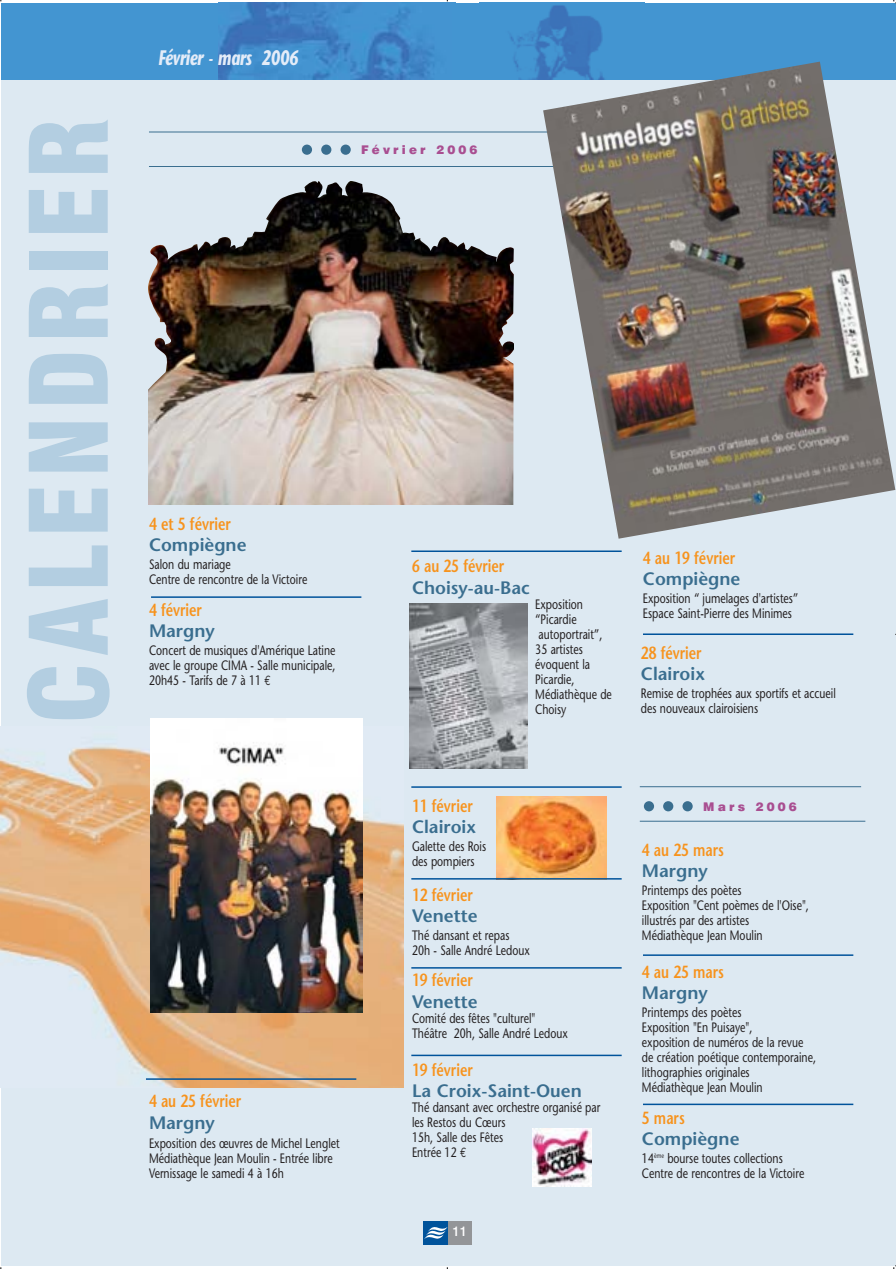
<style>
.page{position:relative;width:896px;height:1269px;background:#fff}
.page>*{position:absolute;margin:0;border:0;box-sizing:border-box;transform-origin:0 0}
.t1{font:900 condensed 105px "Swiss 721 BT";letter-spacing:.055em;color:#b3cee1}
.t2{font:italic 700 21px "Stone Sans";letter-spacing:-.02em;color:#e4ecf8;scale:.71 1}
.t3{font:600 18px "Stone Sans";color:#3a6e8f}
.t4{font:600 17.55px "Stone Sans";color:#f7931d;scale:.77 1}
.t5{font:13.65px/15px "Stone Sans";color:#231f20;scale:.77 1}
.t6{font:500 13.5px "Swiss 721 BT";color:#fff}
.t7{font:900 12px "Swiss 721 BT";letter-spacing:.265em;color:#a94e91}
.s1{font-family:"Euro Mono"}
</style>
<div class="page">
<img style="left:0;top:0;width:896px;height:1269px">
<p class="t1" style="left:19px;top:724px;width:608px;rotate:-90deg">CALENDRIER</p>
<p class="t2" style="left:158px;top:50px;width:199px">Février - mars 2006</p>
<p class="t7" style="left:361px;top:144px;width:118px">Février 2006</p>
<p class="t4" style="left:149px;top:517px;width:108px">4 et 5 février</p>
<p class="t3" style="left:149px;top:538px;width:99px">Compiègne</p>
<p class="t5" style="left:149px;top:558px;width:207px">Salon du mariage<br>Centre de rencontre de la Victoire</p>
<p class="t4" style="left:149px;top:603px;width:70px">4 février</p>
<p class="t3" style="left:149px;top:624px;width:67px">Margny</p>
<p class="t5" style="left:149px;top:645px;width:244px;text-align:justify">Concert de musiques d'Amérique Latine avec le groupe CIMA - Salle municipale, 20h45 - Tarifs de 7 à 11 <span class="s1">€</span></p>
<p class="t4" style="left:149px;top:1094px;width:121px">4 au 25 février</p>
<p class="t3" style="left:149px;top:1115px;width:67px">Margny</p>
<p class="t5" style="left:149px;top:1137px;width:249px">Exposition des œuvres de Michel Lenglet<br>Médiathèque Jean Moulin - Entrée libre<br>Vernissage le samedi 4 à 16h</p>
<p class="t4" style="left:412px;top:559px;width:121px">6 au 25 février</p>
<p class="t3" style="left:412px;top:580px;width:119px">Choisy-au-Bac</p>
<p class="t5" style="left:535px;top:598px;width:101px">Exposition “Picardie autoportrait”,<br>35 artistes évoquent la<br>Picardie,<br>Médiathèque de<br>Choisy</p>
<p class="t4" style="left:643px;top:551px;width:121px">4 au 19 février</p>
<p class="t3" style="left:643px;top:572px;width:99px">Compiègne</p>
<p class="t5" style="left:643px;top:593px;width:203px">Exposition “ jumelages d'artistes”<br>Espace Saint-Pierre des Minimes</p>
<p class="t4" style="left:641px;top:646px;width:80px">28 février</p>
<p class="t3" style="left:641px;top:667px;width:65px">Clairoix</p>
<p class="t5" style="left:641px;top:687px;width:255px">Remise de trophées aux sportifs et accueil des nouveaux clairoisiens</p>
<p class="t4" style="left:412px;top:799px;width:80px">11 février</p>
<p class="t3" style="left:412px;top:820px;width:65px">Clairoix</p>
<p class="t5" style="left:412px;top:840px;width:98px">Galette des Rois des pompiers</p>
<p class="t4" style="left:412px;top:888px;width:80px">12 février</p>
<p class="t3" style="left:412px;top:909px;width:67px">Venette</p>
<p class="t5" style="left:412px;top:929px;width:155px">Thé dansant et repas<br>20h - Salle André Ledoux</p>
<p class="t4" style="left:412px;top:973px;width:80px">19 février</p>
<p class="t3" style="left:412px;top:994px;width:67px">Venette</p>
<p class="t5" style="left:412px;top:1012px;width:204px">Comité des fêtes "culturel"<br>Théâtre 20h, Salle André Ledoux</p>
<p class="t4" style="left:412px;top:1063px;width:80px">19 février</p>
<p class="t3" style="left:412px;top:1084px;width:171px">La Croix-Saint-Ouen</p>
<p class="t5" style="left:412px;top:1101px;width:246px">Thé dansant avec orchestre organisé par les Restos du Cœurs<br>15h, Salle des Fêtes<br>Entrée 12 <span class="s1">€</span></p>
<p class="t6" style="left:452px;top:1225px;width:17px">11</p>
<p class="t7" style="left:703px;top:801px;width:95px">Mars 2006</p>
<p class="t4" style="left:642px;top:843px;width:108px">4 au 25 mars</p>
<p class="t3" style="left:642px;top:864px;width:67px">Margny</p>
<p class="t5" style="left:642px;top:884px;width:218px">Printemps des poètes<br>Exposition "Cent poèmes de l'Oise", illustrés par des artistes<br>Médiathèque Jean Moulin</p>
<p class="t4" style="left:642px;top:965px;width:108px">4 au 25 mars</p>
<p class="t3" style="left:642px;top:986px;width:67px">Margny</p>
<p class="t5" style="left:642px;top:1006px;width:228px">Printemps des poètes<br>Exposition "En Puisaye",<br>exposition de numéros de la revue de création poétique contemporaine, lithographies originales<br>Médiathèque Jean Moulin</p>
<p class="t4" style="left:642px;top:1111px;width:57px">5 mars</p>
<p class="t3" style="left:642px;top:1132px;width:99px">Compiègne</p>
<p class="t5" style="left:642px;top:1152px;width:212px">14<sup>ème</sup> bourse toutes collections<br>Centre de rencontres de la Victoire</p>
</div>
